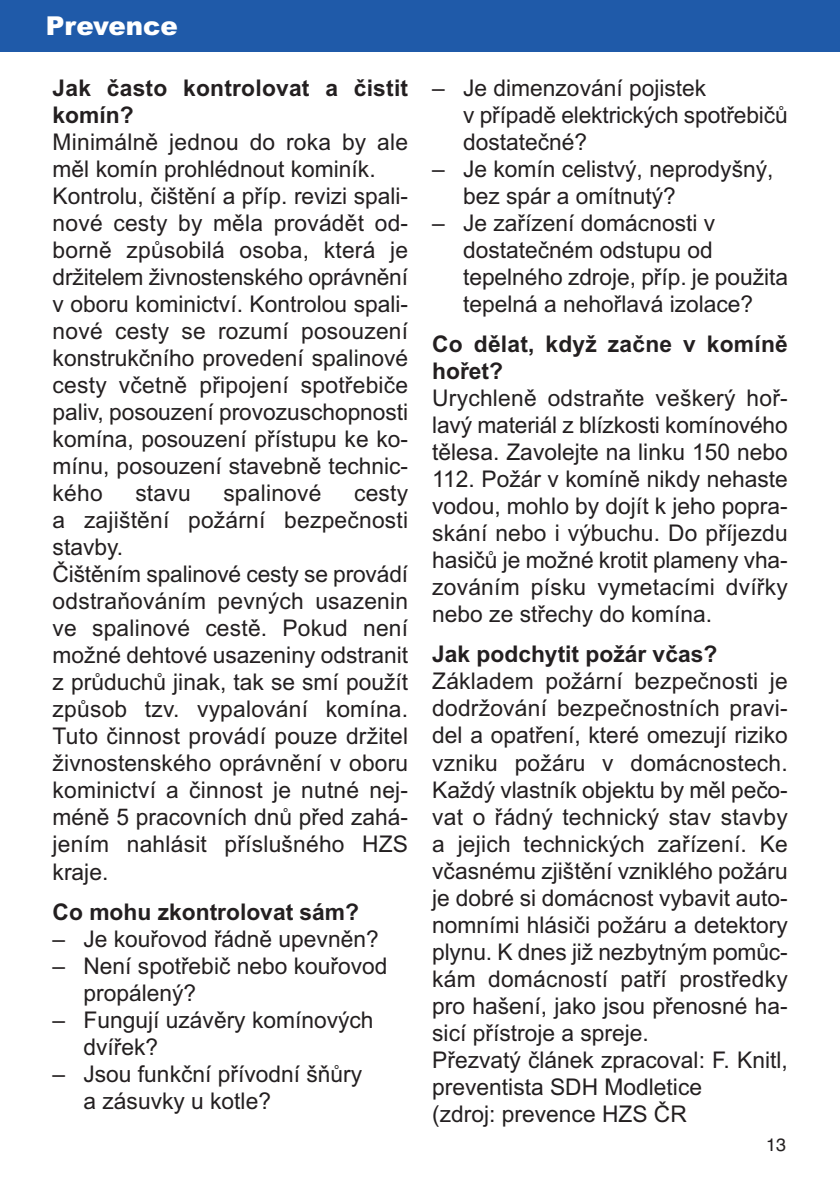
<style>
.page{position:relative;width:840px;height:1191px;background:#fff}
.page>*{position:absolute;margin:0;border:0;box-sizing:border-box;transform-origin:0 0}
.t1{font:900 26px "Arial";color:#fff}
.t2{font:23px/27px "Arial";color:#231f20}
.t3{font:700 23px/27px "Arial";color:#231f20}
.t4{font:18px "Helvetica";color:#231f20}
</style>
<div class="page">
<div style="left:0;top:0;width:839px;height:51px;background:#1f5aa9"></div>
<p class="t1" style="left:46px;top:11px;width:133px">Prevence</p>
<p class="t3" style="left:53px;top:75px;width:357px">Jak často kontrolovat a čistit komín?</p>
<p class="t2" style="left:53px;top:131px;width:357px">Minimálně jednou do roka by ale měl komín prohlédnout kominík.<br>Kontrolu, čištění a příp. revizi spali&shy;nové cesty by měla provádět od&shy;borně způsobilá osoba, která je držitelem živnostenského oprávnění v oboru kominictví. Kontrolou spali&shy;nové cesty se rozumí posouzení konstrukčního provedení spalinové cesty včetně připojení spotřebiče paliv, posouzení provozuschopnosti komína, posouzení přístupu ke ko&shy;mínu, posouzení stavebně technic&shy;kého</p>
<p class="t2" style="left:135px;top:482px;width:57px">stavu</p>
<p class="t2" style="left:223px;top:482px;width:100px">spalinové</p>
<p class="t2" style="left:53px;top:482px;width:357px;text-indent:301px">cesty a zajištění požární bezpečnosti stavby.<br>Čištěním spalinové cesty se provádí odstraňováním pevných usazenin ve spalinové cestě. Pokud není možné dehtové usazeniny odstranit z průduchů jinak, tak se smí použít způsob tzv. vypalování komína.<br>Tuto činnost provádí pouze držitel živnostenského oprávnění v oboru kominictví a činnost je nutné nej&shy;méně 5 pracovních dnů před zahá&shy;jením nahlásit příslušného HZS kraje.</p>
<p class="t3" style="left:53px;top:898px;width:308px">Co mohu zkontrolovat sám?</p>
<p class="t2" style="left:53px;top:927px;width:327px">– Je kouřovod řádně upevněn?</p>
<p class="t2" style="left:83px;top:954px;width:305px;text-indent:-31px">– Není spotřebič nebo kouřovod propálený?</p>
<p class="t2" style="left:83px;top:1008px;width:291px;text-indent:-31px">– Fungují uzávěry komínových dvířek?</p>
<p class="t2" style="left:83px;top:1062px;width:280px;text-indent:-31px">– Jsou funkční přívodní šňůry a zásuvky u kotle?</p>
<p class="t2" style="left:463px;top:77px;width:326px;text-indent:-31px">– Je dimenzování pojistek<br>v případě elektrických spotřebičů dostatečné?</p>
<p class="t2" style="left:463px;top:158px;width:312px;text-indent:-31px">– Je komín celistvý, neprodyšný, bez spár a omítnutý?</p>
<p class="t2" style="left:463px;top:212px;width:326px;text-indent:-31px">– Je zařízení domácnosti v dostatečném odstupu od tepelného zdroje, příp. je použita tepelná a nehořlavá izolace?</p>
<p class="t3" style="left:432px;top:331px;width:357px">Co dělat, když začne v komíně hořet?</p>
<p class="t2" style="left:432px;top:387px;width:357px;text-align:justify">Urychleně odstraňte veškerý hoř&shy;lavý materiál z blízkosti komínového tělesa. Zavolejte na linku 150 nebo 112. Požár v komíně nikdy nehaste vodou, mohlo by dojít k jeho popra&shy;skání nebo i výbuchu. Do příjezdu hasičů je možné krotit plameny vha&shy;zováním písku vymetacími dvířky nebo ze střechy do komína.</p>
<p class="t3" style="left:432px;top:641px;width:286px">Jak podchytit požár včas?</p>
<p class="t2" style="left:432px;top:670px;width:357px">Základem požární bezpečnosti je dodržování bezpečnostních pravi&shy;del a opatření, které omezují riziko vzniku požáru v domácnostech.<br>Každý vlastník objektu by měl pečo&shy;vat o řádný technický stav stavby a jejich technických zařízení. Ke včasnému zjištění vzniklého požáru je dobré si domácnost vybavit auto&shy;nomními hlásiči požáru a detektory plynu. K dnes již nezbytným pomůc&shy;kám domácností patří prostředky pro hašení, jako jsou přenosné ha&shy;sicí přístroje a spreje.<br>Přezvatý článek zpracoval: F. Knitl, preventista SDH Modletice<br>(zdroj: prevence HZS ČR</p>
<p class="t4" style="left:765px;top:1137px;width:22px">13</p>
</div>
